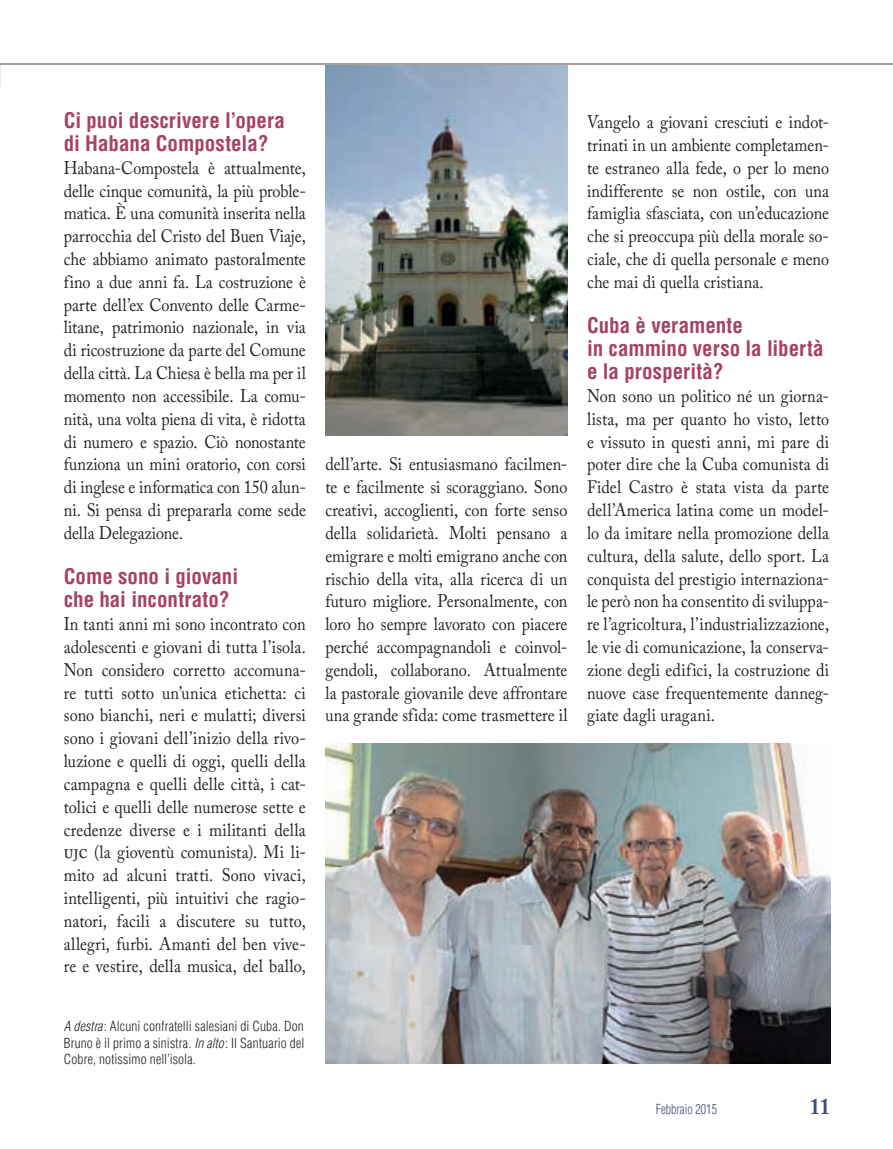
<style>
.page{position:relative;width:893px;height:1149px;background:#fff}
.page>*{position:absolute;margin:0;border:0;box-sizing:border-box;transform-origin:0 0}
.t1{font:700 22.5px "Adobe Caslon Pro";color:#3f4e79;scale:.9 1}
.t2{font:700 condensed 21px/22.8px "Helvetica";color:#a64361}
.t3{font:18px/22.8px "Adobe Caslon Pro";letter-spacing:.005em;color:#231f20;text-align:justify;scale:.9 1}
.t4{font:300 condensed 13.5px/16.2px "Helvetica";letter-spacing:.01em;color:#231f20;text-align:justify}
.t5{font:300 condensed 13.5px "Helvetica";color:#3f4e79;scale:.9 1}
.s1{font-size:19.5px}
.s2{font-style:italic}
</style>
<div class="page">
<img style="left:325px;top:65px;width:242px;height:370px">
<hr style="left:0;top:64px;width:893px;height:1px;background:#ac9e94">
<img style="left:325px;top:743px;width:505px;height:320px">
<p class="t2" style="left:64px;top:109px;width:223px">Ci puoi descrivere l’opera di Habana Compostela?</p>
<p class="t3" style="left:64px;top:156px;width:271px">Habana-Compostela è attualmente, delle cinque comunità, la più proble&shy;matica. È una comunità inserita nella parrocchia del Cristo del Buen Viaje, che abbiamo animato pastoralmente fino a due anni fa. La costruzione è parte dell’ex Convento delle Carme&shy;litane, patrimonio nazionale, in via di ricostruzione da parte del Comune della città. La Chiesa è bella ma per il momento non accessibile. La comu&shy;nità, una volta piena di vita, è ridotta di numero e spazio. Ciò nonostante funziona un mini oratorio, con corsi di inglese e informatica con 150 alun&shy;ni. Si pensa di prepararla come sede della Delegazione.</p>
<p class="t2" style="left:64px;top:565px;width:176px">Come sono i giovani che hai incontrato?</p>
<p class="t3" style="left:64px;top:612px;width:271px">In tanti anni mi sono incontrato con adolescenti e giovani di tutta l’isola.<br>Non considero corretto accomuna&shy;re tutti sotto un’unica etichetta: ci sono bianchi, neri e mulatti; diversi sono i giovani dell’inizio della rivo&shy;luzione e quelli di oggi, quelli della campagna e quelli delle città, i cat&shy;tolici e quelli delle numerose sette e credenze diverse e i militanti della <span class="s1">ujc</span> (la gioventù comunista). Mi li&shy;mito ad alcuni tratti. Sono vivaci, intelligenti, più intuitivi che ragio&shy;natori, facili a discutere su tutto, allegri, furbi. Amanti del ben vive&shy;re e vestire, della musica, del ballo,</p>
<p class="t4" style="left:64px;top:1018px;width:242px"><span class="s2">A destra</span>: Alcuni confratelli salesiani di Cuba. Don Bruno è il primo a sinistra. <span class="s2">In alto</span>: Il Santuario del Cobre, notissimo nell’isola.</p>
<p class="t3" style="left:325px;top:452px;width:270px">dell’arte. Si entusiasmano facilmen&shy;te e facilmente si scoraggiano. Sono creativi, accoglienti, con forte senso della solidarietà. Molti pensano a emigrare e molti emigrano anche con rischio della vita, alla ricerca di un futuro migliore. Personalmente, con loro ho sempre lavorato con piacere perché accompagnandoli e coinvol&shy;gendoli, collaborano. Attualmente la pastorale giovanile deve affrontare una grande sfida: come trasmettere il</p>
<p class="t3" style="left:587px;top:110px;width:270px">Vangelo a giovani cresciuti e indot&shy;trinati in un ambiente completamen&shy;te estraneo alla fede, o per lo meno indifferente se non ostile, con una famiglia sfasciata, con un’educazione che si preoccupa più della morale so&shy;ciale, che di quella personale e meno che mai di quella cristiana.</p>
<p class="t2" style="left:587px;top:314px;width:238px">Cuba è veramente<br>in cammino verso la libertà e la prosperità?</p>
<p class="t3" style="left:587px;top:384px;width:271px">Non sono un politico né un giorna&shy;lista, ma per quanto ho visto, letto e vissuto in questi anni, mi pare di poter dire che la Cuba comunista di Fidel Castro è stata vista da parte dell’America latina come un model&shy;lo da imitare nella promozione della cultura, della salute, dello sport. La conquista del prestigio internaziona&shy;le però non ha consentito di sviluppa&shy;re l’agricoltura, l’industrializzazione, le vie di comunicazione, la conserva&shy;zione degli edifici, la costruzione di nuove case frequentemente danneg&shy;giate dagli uragani.</p>
<p class="t5" style="left:656px;top:1100px;width:70px">Febbraio 2015</p>
<p class="t1" style="left:810px;top:1092px;width:24px">11</p>
</div>
